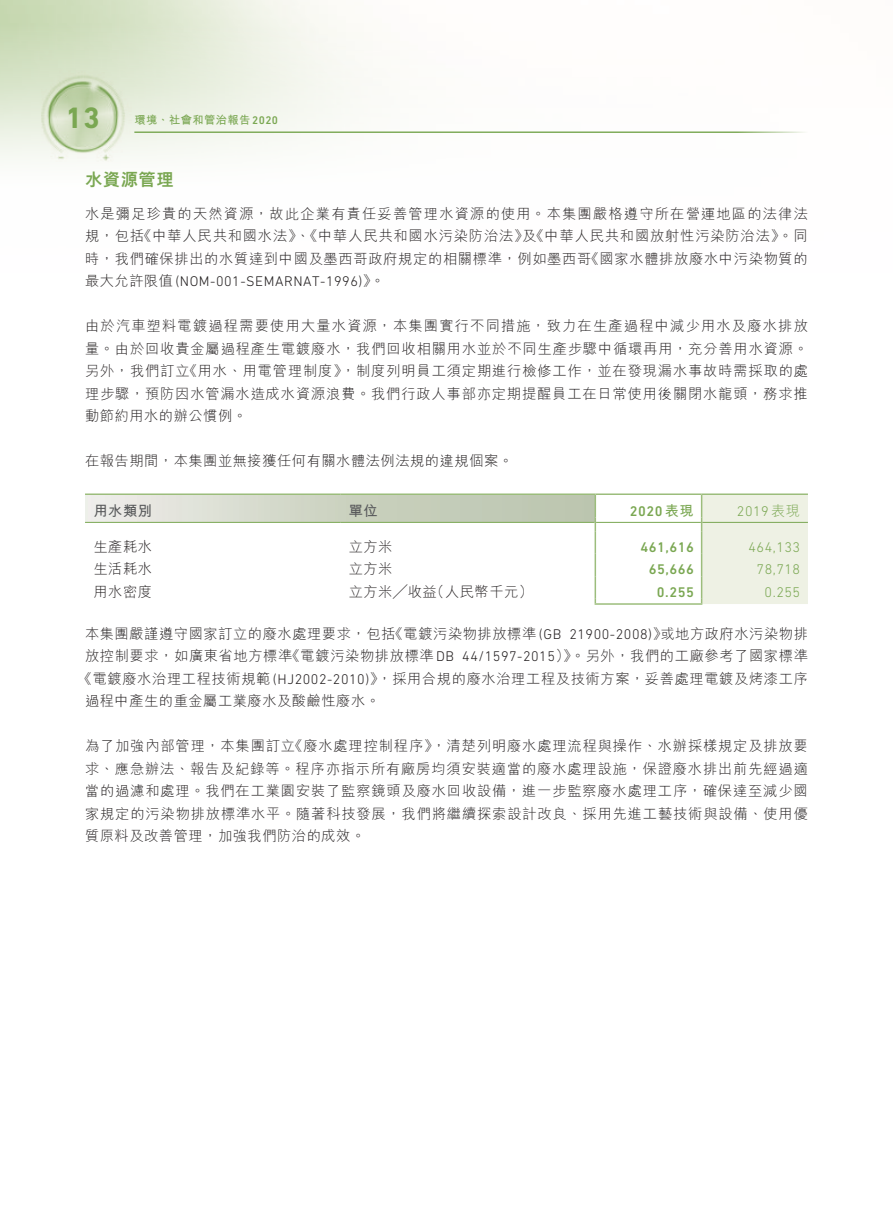
<style>
.page{position:relative;width:893px;height:1212px;background:#fff}
.page>*{position:absolute;margin:0;border:0;box-sizing:border-box;transform-origin:0 0}
.t1{font:700 30px "DIN Next LT Pro";color:#7aa752}
._3__標題{font:800 17.25px "M Hei HK";letter-spacing:.035em;color:#7aa752}
._1__內文{font:300 14.25px/22.5px "M Hei HK";letter-spacing:.06em;color:#231f20}
._1__內文-2{font:300 14.25px/22.5px "M Hei HK";letter-spacing:.085em;color:#231f20;text-align:right}
._1__內文-3{font:300 14.25px/22.5px "M Hei HK";letter-spacing:.035em;color:#231f20;text-align:center}
._1__內文-4{font:300 14.25px "M Hei HK";letter-spacing:.04em;color:#231f20}
._1__內文-5{font:300 14.25px "DIN Next LT Pro";letter-spacing:.035em;color:#7aa752}
._1__內文-6{font:500 14.25px "DIN Next LT Pro";letter-spacing:.035em;color:#7aa752}
._1__內文-7{font:300 14.25px "DIN Next LT Pro";letter-spacing:.035em;color:#231f20}
._1__內文-8{font:700 14.25px "M Hei HK";letter-spacing:.035em;color:#57585a}
.t2{font:700 11.25px "M Hei HK";letter-spacing:.035em;color:#7aa752}
.s1{font-family:"DIN Next LT Pro";font-weight:500}
.s2{font-family:"DIN Next LT Pro"}
.s3{font-family:"M Hei HK"}
.s4{font-family:"M Hei HK";font-weight:700}
</style>
<div class="page">
<img style="left:34px;top:63px;width:98px;height:109px">
<hr style="left:134px;top:131px;width:674px;height:2px;background:#81ac5b">
<svg style="left:87px;top:79px;width:14px;height:14px"></svg>
<svg style="left:85px;top:495px;width:723px;height:109px"></svg>
<hr style="left:595px;top:603px;width:107px;height:2px;background:#9cbd7c">
<hr style="left:85px;top:493px;width:255px;height:2px;background:#9cbd7c">
<hr style="left:340px;top:493px;width:255px;height:2px;background:#9cbd7c">
<hr style="left:595px;top:493px;width:107px;height:2px;background:#9cbd7c">
<hr style="left:702px;top:493px;width:106px;height:2px;background:#9cbd7c">
<hr style="left:85px;top:522px;width:255px;height:1px;background:#7aa752">
<hr style="left:340px;top:522px;width:255px;height:1px;background:#7aa752">
<hr style="left:596px;top:522px;width:105px;height:1px;background:#7aa752">
<hr style="left:702px;top:522px;width:106px;height:1px;background:#7aa752">
<h1 class="t1" style="left:66px;top:100px;width:36px">13</h1>
<p class="t2" style="left:134px;top:112px;width:145px">環境、社會和管治報告<span class="s1">2020</span></p>
<p class="_3__標題" style="left:85px;top:170px;width:90px">水資源管理</p>
<p class="_1__內文-2" style="left:85px;top:202px;width:724px">水是彌足珍貴的天然資源，故此企業有責任妥善管理水資源的使用。本集團嚴格遵守所在營運地區的法律法《中華人民共和國水法》、《中華人民共和國水污染防治法 《及》 中華人民共和國放射性污染防治法》。同</p>
<p class="_1__內文" style="left:85px;top:224px;width:61px">規，包括</p>
<p class="_1__內文" style="left:85px;top:247px;width:508px">時，我們確保排出的水質達到中國及墨西哥政府規定的相關標準，例如墨西哥最大允許限值<span class="s2">(NOM-001-SEMARNAT-1996</span> 。《<span class="s2">(</span></p>
<p class="_1__內文" style="left:85px;top:314px;width:725px;text-align:right">由於汽車塑料電鍍過程需要使用大量水資源，本集團實行不同措施，致力在生產過程中減少用水及廢水排放量。由於回收貴金屬過程產生電鍍廢水，我們回收相關用水並於不同生產步驟中循環再用，充分善用水資源。《用水、用電管理制度，》制度列明員工須定期進行檢修工作，並在發現漏水事故時需採取的處</p>
<p class="_1__內文" style="left:585px;top:247px;width:224px">《國家水體排放廢水中污染物質的</p>
<p class="_1__內文" style="left:85px;top:359px;width:724px">另外，我們訂立<br>理步驟，預防因水管漏水造成水資源浪費。我們行政人事部亦定期提醒員工在日常使用後關閉水龍頭，務求推動節約用水的辦公慣例。</p>
<p class="_1__內文-3" style="left:85px;top:449px;width:430px">在報告期間，本集團並無接獲任何有關水體法例法規的違規個案。</p>
<p class="_1__內文-5" style="left:737px;top:503px;width:65px">2019 <span class="s3">表現</span></p>
<p class="_1__內文-6" style="left:630px;top:503px;width:66px">2020 <span class="s4">表現</span></p>
<p class="_1__內文-8" style="left:94px;top:500px;width:60px">用水類別</p>
<p class="_1__內文-8" style="left:349px;top:500px;width:30px">單位</p>
<p class="_1__內文" style="left:94px;top:535px;width:60px">生產耗水</p>
<p class="_1__內文" style="left:349px;top:535px;width:45px">立方米</p>
<p class="_1__內文-6" style="left:640px;top:539px;width:55px">461,616</p>
<p class="_1__內文-5" style="left:748px;top:539px;width:53px">464,133</p>
<p class="_1__內文" style="left:94px;top:558px;width:60px">生活耗水</p>
<p class="_1__內文" style="left:349px;top:558px;width:45px">立方米</p>
<p class="_1__內文-6" style="left:649px;top:561px;width:47px">65,666</p>
<p class="_1__內文-5" style="left:757px;top:561px;width:45px">78,718</p>
<p class="_1__內文" style="left:94px;top:580px;width:60px">用水密度</p>
<p class="_1__內文" style="left:349px;top:580px;width:90px">立方米╱收益</p>
<p class="_1__內文" style="left:430px;top:580px;width:104px">（人民幣千元(</p>
<p class="_1__內文-6" style="left:657px;top:584px;width:38px">0.255</p>
<p class="_1__內文-5" style="left:765px;top:584px;width:37px">0.255</p>
<p class="_1__內文-4" style="left:389px;top:626px;width:174px">《電鍍污染物排放標準<span class="s2">(GB</span></p>
<p class="_1__內文-4" style="left:85px;top:626px;width:312px">本集團嚴謹遵守國家訂立的廢水處理要求，包括</p>
<p class="_1__內文-4" style="left:660px;top:626px;width:149px">或地方政府水污染物排</p>
<p class="_1__內文-7" style="left:569px;top:626px;width:99px">21900-2008)<span class="s3">》</span></p>
<p class="_1__內文" style="left:85px;top:644px;width:209px">放控制要求，如廣東省地方標準</p>
<p class="_1__內文" style="left:286px;top:644px;width:170px">《電鍍污染物排放標準<span class="s2">DB</span></p>
<p class="_1__內文" style="left:462px;top:644px;width:347px"><span class="s2">44/1597-2015</span>）》。另外，我們的工廠參考了國家標準</p>
<p class="_1__內文-3" style="left:78px;top:667px;width:308px">《電鍍廢水治理工程技術規範<span class="s2">(HJ2002-2010)</span>》過程中產生的重金屬工業廢水及酸鹼性廢水。</p>
<p class="_1__內文" style="left:289px;top:734px;width:521px">《廢水處理控制程序，》清楚列明廢水處理流程與操作、水辦採樣規定及排放要</p>
<p class="_1__內文" style="left:377px;top:667px;width:432px">，採用合規的廢水治理工程及技術方案，妥善處理電鍍及烤漆工序</p>
<p class="_1__內文" style="left:85px;top:734px;width:724px">為了加強內部管理，本集團訂立<br>求、應急辦法、報告及紀錄等。程序亦指示所有廠房均須安裝適當的廢水處理設施，保證廢水排出前先經過適當的過濾和處理。我們在工業園安裝了監察鏡頭及廢水回收設備，進一步監察廢水處理工序，確保達至減少國家規定的污染物排放標準水平。隨著科技發展，我們將繼續探索設計改良、採用先進工藝技術與設備、使用優質原料及改善管理，加強我們防治的成效。</p>
</div>
